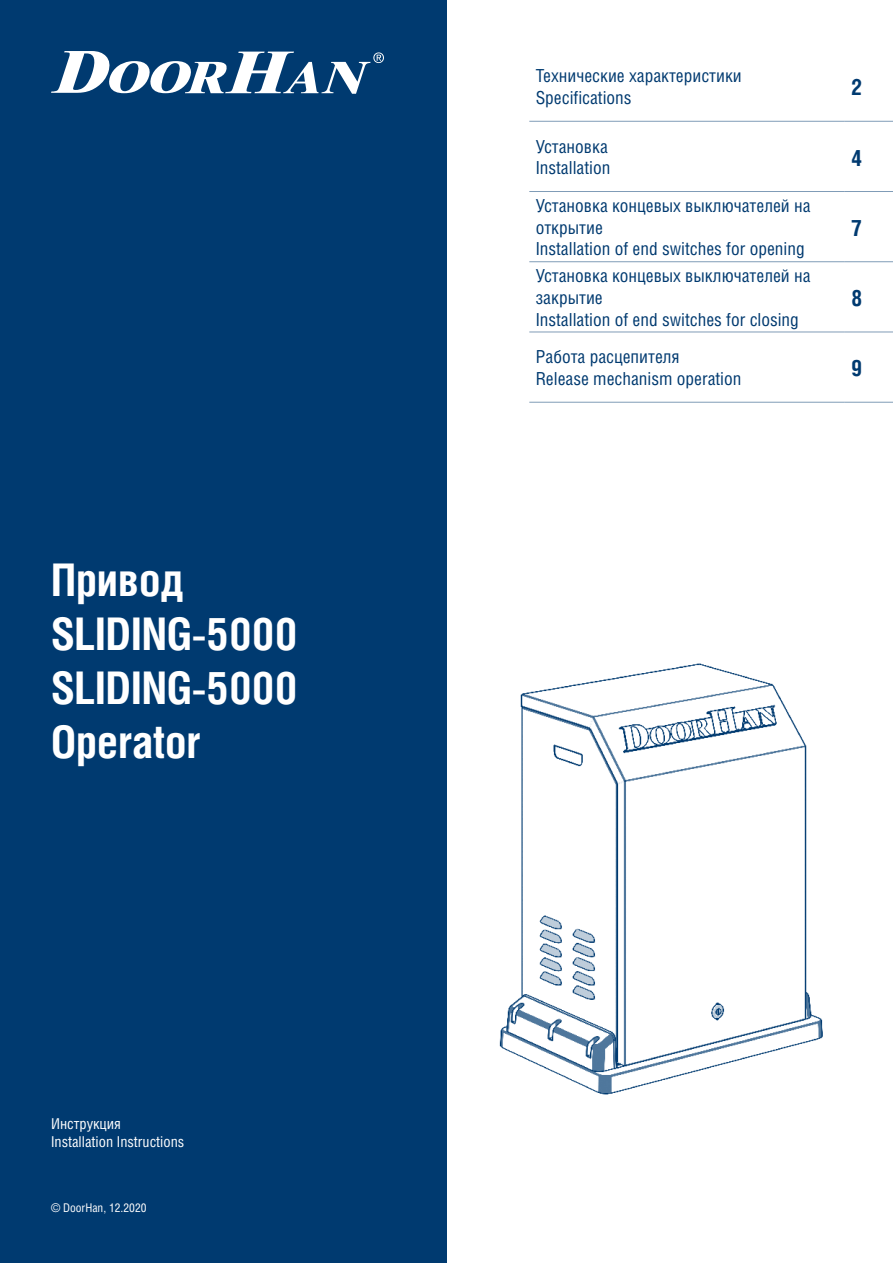
<style>
.page{position:relative;width:893px;height:1263px;background:#fff}
.page>*{position:absolute;margin:0;border:0;box-sizing:border-box;transform-origin:0 0}
.t1{font:700 45px/54px "Helios Cond";color:#fff}
.t2{font:700 22.5px "Helios Cond";color:#003a70}
.t3{font:18px/21.6px "Helios Cond";color:#003a70}
.t4{font:15px/18px "Helios Cond";color:#fff}
.t5{font:12px "Helios Cond";color:#fff}
</style>
<div class="page">
<div style="left:0;top:0;width:446px;height:1263px;background:#003a70"></div>
<svg style="left:51px;top:51px;width:333px;height:43px"></svg>
<hr style="left:529px;top:121px;width:316px;height:1px;background:#809cb7">
<hr style="left:845px;top:121px;width:48px;height:1px;background:#809cb7">
<hr style="left:529px;top:191px;width:316px;height:1px;background:#809cb7">
<hr style="left:845px;top:191px;width:48px;height:1px;background:#809cb7">
<hr style="left:529px;top:261px;width:316px;height:1px;background:#809cb7">
<hr style="left:845px;top:261px;width:48px;height:1px;background:#809cb7">
<hr style="left:529px;top:332px;width:316px;height:1px;background:#809cb7">
<hr style="left:845px;top:332px;width:48px;height:1px;background:#809cb7">
<hr style="left:529px;top:402px;width:316px;height:1px;background:#809cb7">
<hr style="left:845px;top:402px;width:48px;height:1px;background:#809cb7">
<img style="left:499px;top:663px;width:324px;height:432px">
<h1 class="t1" style="left:51px;top:551px;width:248px">Привод<br>SLIDING-5000<br>SLIDING-5000<br>Operator</h1>
<p class="t4" style="left:51px;top:1114px;width:135px">Инструкция<br>Installation Instructions</p>
<p class="t5" style="left:51px;top:1200px;width:97px">© DoorHan, 12.2020</p>
<p class="t3" style="left:536px;top:65px;width:208px">Технические характеристики<br>Specifications</p>
<p class="t2" style="left:851px;top:74px;width:13px">2</p>
<p class="t3" style="left:536px;top:135px;width:76px">Установка<br>Installation</p>
<p class="t2" style="left:851px;top:144px;width:13px">4</p>
<p class="t3" style="left:536px;top:195px;width:276px">Установка концевых выключателей на открытие<br>Installation of end switches for opening</p>
<p class="t2" style="left:851px;top:214px;width:12px">7</p>
<p class="t3" style="left:536px;top:265px;width:276px">Установка концевых выключателей на закрытие<br>Installation of end switches for closing</p>
<p class="t2" style="left:851px;top:284px;width:13px">8</p>
<p class="t3" style="left:536px;top:346px;width:207px">Работа расцепителя<br>Release mechanism operation</p>
<p class="t2" style="left:851px;top:355px;width:13px">9</p>
</div>
